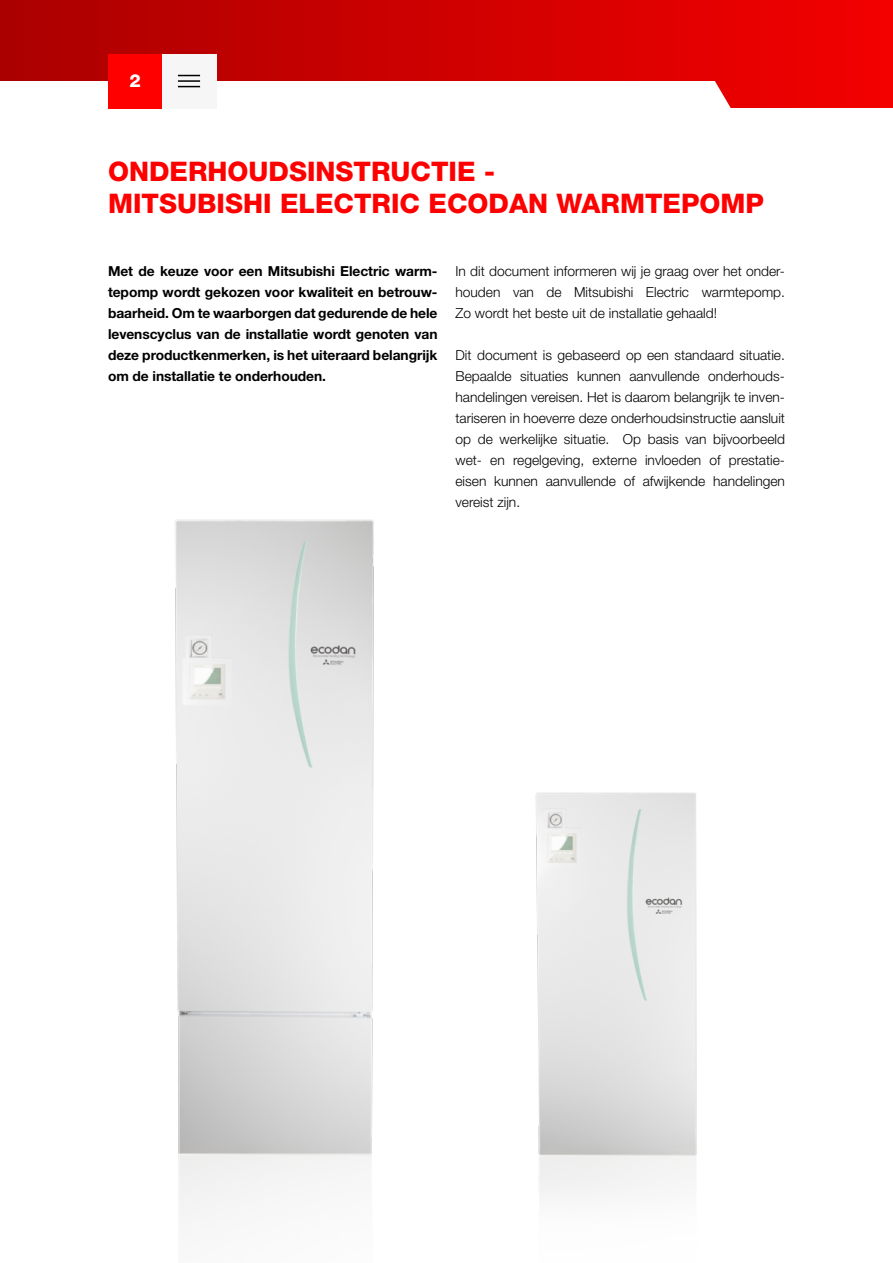
<style>
.page{position:relative;width:893px;height:1263px;background:#fff}
.page>*{position:absolute;margin:0;border:0;box-sizing:border-box;transform-origin:0 0}
.Hoofdkop{font:800 27px/31.5px "Helvetica Neue LT Std";color:#f00}
.t1{font:800 18px "Helvetica Neue LT Std";color:#fff}
.Plat{font:300 13.8px/21px "Helvetica Neue LT Std";color:#000;text-align:justify}
.Intro{font:700 13.8px/21px "Helvetica Neue LT Std";letter-spacing:-.005em;color:#000;text-align:justify}
</style>
<div class="page">
<svg style="left:0;top:0;width:893px;height:108px"></svg>
<div style="left:108px;top:54px;width:54px;height:54px;background:#f00"></div>
<div style="left:162px;top:54px;width:54px;height:54px;background:#f6f6f6"></div>
<svg style="left:178px;top:75px;width:22px;height:1px"></svg>
<hr style="left:178px;top:80px;width:22px;height:2px;background:#000">
<svg style="left:178px;top:86px;width:22px;height:1px"></svg>
<img style="left:535px;top:792px;width:162px;height:404px">
<img style="left:175px;top:519px;width:199px;height:699px">
<h2 class="t1" style="left:129px;top:70px;width:13px">2</h2>
<p class="Hoofdkop" style="left:108px;top:156px;width:658px">ONDERHOUDSINSTRUCTIE -<br>MITSUBISHI ELECTRIC ECODAN WARMTEPOMP</p>
<p class="Intro" style="left:108px;top:260px;width:331px">Met de keuze voor een Mitsubishi Electric warm&shy;tepomp wordt gekozen voor kwaliteit en betrouw&shy;baarheid. Om te waarborgen dat gedurende de hele levenscyclus van de installatie wordt genoten van deze productkenmerken, is het uiteraard belangrijk om de installatie te onderhouden.</p>
<p class="Plat" style="left:455px;top:260px;width:331px">In dit document informeren wij je graag over het onder&shy;houden van de Mitsubishi Electric warmtepomp.<br>Zo wordt het beste uit de installatie gehaald!</p>
<p class="Plat" style="left:455px;top:344px;width:331px;text-align:left">Dit document is gebaseerd op een standaard situatie.<br>Bepaalde situaties kunnen aanvullende onderhouds&shy;handelingen vereisen. Het is daarom belangrijk te inven&shy;tariseren in hoeverre deze onderhoudsinstructie aansluit op de werkelijke situatie. Op basis van bijvoorbeeld wet- en regelgeving, externe invloeden of prestatie-- eisen kunnen aanvullende of afwijkende handelingen vereist zijn.</p>
</div>
